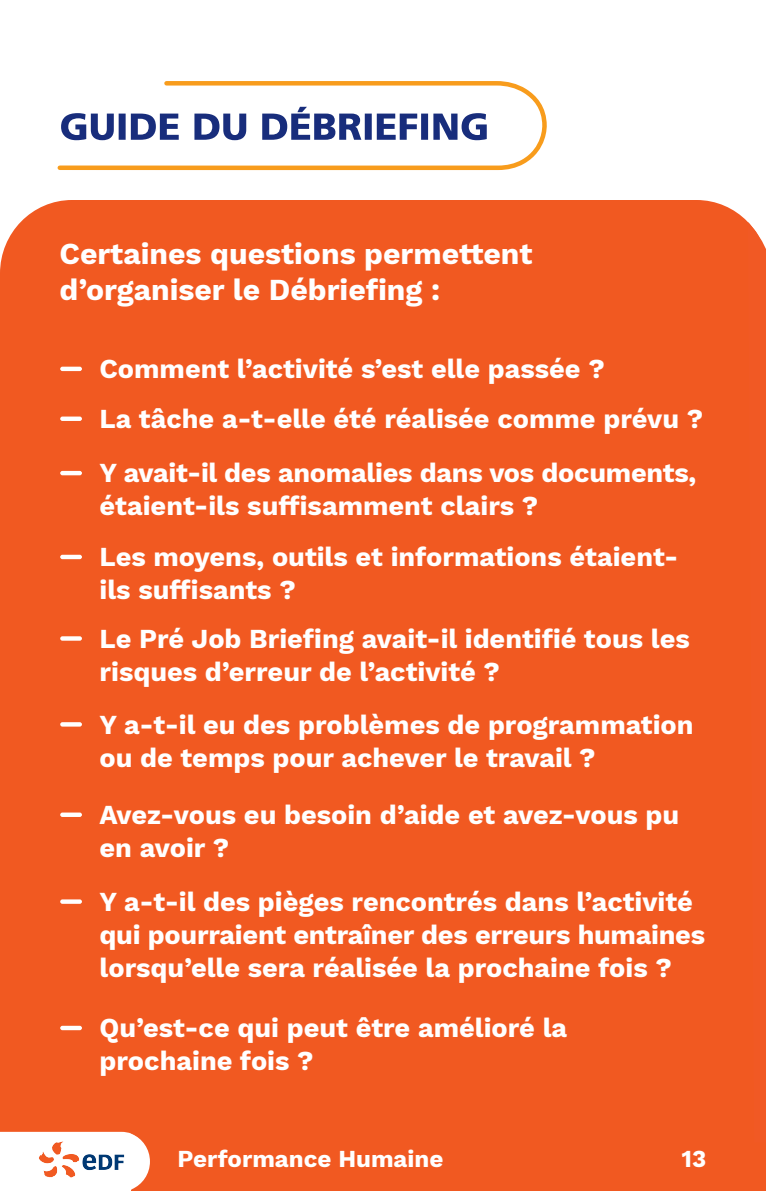
<style>
.page{position:relative;width:766px;height:1191px;background:#fff}
.page>*{position:absolute;margin:0;border:0;box-sizing:border-box;transform-origin:0 0}
.t1{font:700 30px/36px "Work Sans";color:#fff}
.Important{font:700 27px/33px "Work Sans";color:#fff}
.t2{font:700 24px "Work Sans";color:#fff}
</style>
<div class="page">
<div style="left:0;top:200px;width:748px;height:932px;background:#f15921"></div>
<div style="left:143px;top:1131px;width:622px;height:59px;background:#f15921"></div>
<hr style="left:131px;top:1190px;width:634px;height:1px;background:#f15921">
<img style="left:20px;top:1126px;width:123px;height:64px">
<hr style="left:60px;top:367px;width:22px;height:4px;background:#fff;border-radius:2px">
<svg style="left:60px;top:636px;width:22px;height:4px"></svg>
<div style="left:60px;top:416px;width:22px;height:5px;background:#fff;border-radius:2px"></div>
<svg style="left:60px;top:722px;width:22px;height:4px"></svg>
<svg style="left:60px;top:899px;width:22px;height:4px"></svg>
<hr style="left:60px;top:471px;width:22px;height:4px;background:#fff;border-radius:2px">
<div style="left:60px;top:812px;width:22px;height:5px;background:#fff;border-radius:2px"></div>
<hr style="left:60px;top:555px;width:22px;height:4px;background:#fff;border-radius:2px">
<div style="left:60px;top:1025px;width:22px;height:5px;background:#fff;border-radius:2px"></div>
<svg style="left:57px;top:81px;width:490px;height:90px"></svg>
<div style="left:747px;top:222px;width:18px;height:920px;background:#f15924"></div>
<p class="t1" style="left:60px;top:237px;width:474px">Certaines questions permettent d’organiser le Débriefing :</p>
<p class="Important" style="left:99px;top:354px;width:506px">Comment l’activité s’est elle passée ?</p>
<p class="Important" style="left:99px;top:404px;width:605px">La tâche a-t-elle été réalisée comme prévu ?</p>
<p class="Important" style="left:99px;top:458px;width:598px">Y avait-il des anomalies dans vos documents, étaient-ils suffisamment clairs ?</p>
<p class="Important" style="left:99px;top:542px;width:580px">Les moyens, outils et informations étaient&shy;ils suffisants ?</p>
<p class="Important" style="left:99px;top:623px;width:591px">Le Pré Job Briefing avait-il identifié tous les risques d’erreur de l’activité ?</p>
<p class="Important" style="left:99px;top:709px;width:595px">Y a-t-il eu des problèmes de programmation</p>
<p class="Important" style="left:99px;top:742px;width:497px">ou de temps pour achever le travail ?</p>
<p class="Important" style="left:99px;top:800px;width:581px">Avez-vous eu besoin d’aide et avez-vous pu en avoir ?</p>
<p class="Important" style="left:99px;top:886px;width:607px">Y a-t-il des pièges rencontrés dans l’activité qui pourraient entraîner des erreurs humaines lorsqu’elle sera réalisée la prochaine fois ?</p>
<p class="Important" style="left:99px;top:1013px;width:469px">Qu’est-ce qui peut être amélioré la prochaine fois ?</p>
<p class="t2" style="left:177px;top:1145px;width:267px">Performance Humaine</p>
<p class="t2" style="left:681px;top:1144px;width:26px">13</p>
</div>
